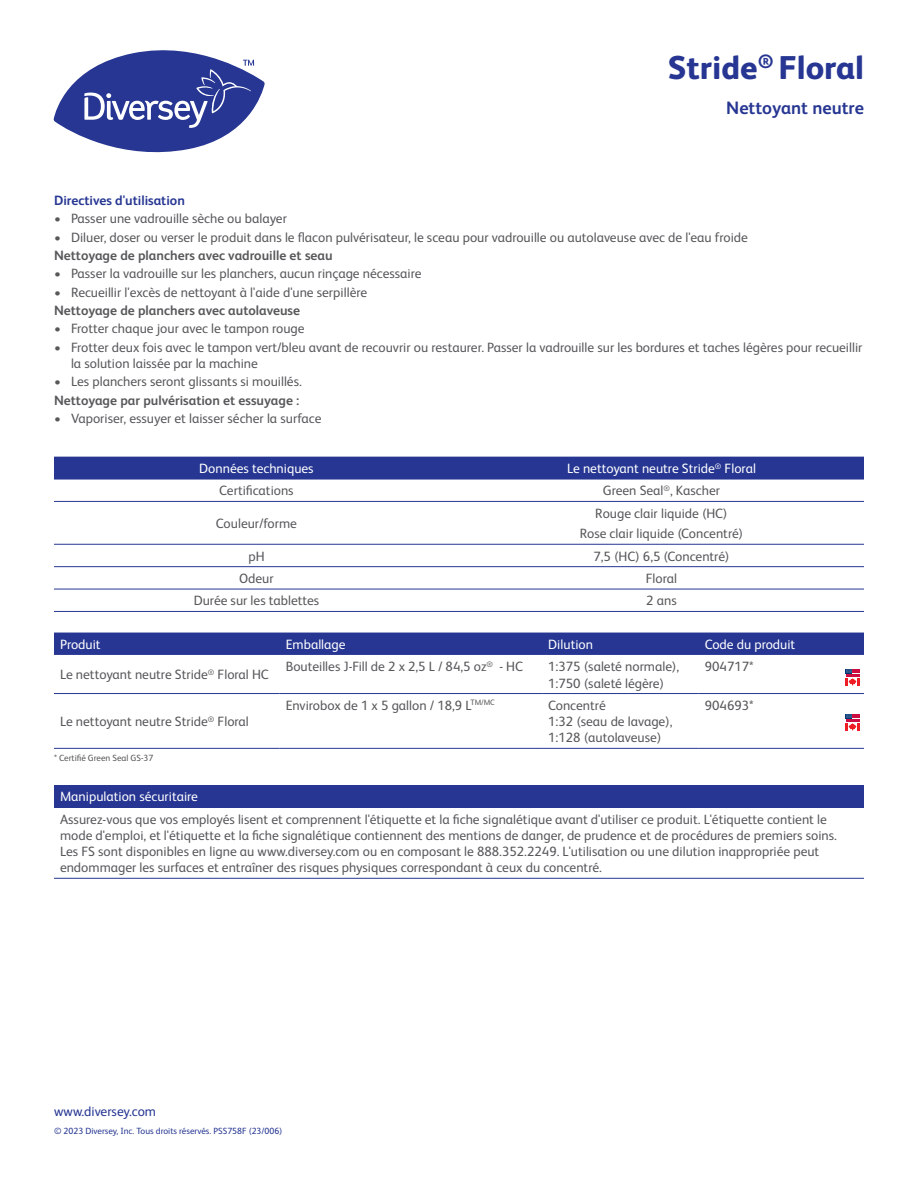
<style>
.page{position:relative;width:918px;height:1188px;background:#fff}
.page>*{position:absolute;margin:0;border:0;box-sizing:border-box;transform-origin:0 0}
.t1{font:800 33px "FS Albert Pro";color:#263692}
.t2{font:700 18px "FS Albert Pro";color:#263692}
.t3{font:13.5px/16.2px "FS Albert Pro";color:#57585a}
.t4{font:700 13.5px "FS Albert Pro";color:#57585a}
.t5{font:13.5px "FS Albert Pro";color:#fff}
.t6{font:700 13.5px "FS Albert Pro";color:#263692}
.t7{font:13.5px "FS Albert Pro";color:#263692}
.t8{font:9px "FS Albert Pro";color:#263692}
.t9{font:9px "FS Albert Pro";color:#57585a}
</style>
<div class="page">
<div style="left:54px;top:457px;width:810px;height:22px;background:#263692"></div>
<hr style="left:54px;top:566px;width:405px;height:1px;background:#263692">
<hr style="left:459px;top:566px;width:405px;height:1px;background:#263692">
<hr style="left:54px;top:544px;width:405px;height:1px;background:#263692">
<hr style="left:459px;top:544px;width:405px;height:1px;background:#263692">
<hr style="left:54px;top:479px;width:405px;height:1px;background:#263692">
<hr style="left:54px;top:589px;width:405px;height:1px;background:#263692">
<hr style="left:54px;top:611px;width:405px;height:1px;background:#263692">
<hr style="left:459px;top:479px;width:405px;height:1px;background:#263692">
<hr style="left:459px;top:589px;width:405px;height:1px;background:#263692">
<hr style="left:459px;top:611px;width:405px;height:1px;background:#263692">
<hr style="left:54px;top:501px;width:405px;height:1px;background:#263692">
<hr style="left:459px;top:501px;width:405px;height:1px;background:#263692">
<div style="left:54px;top:633px;width:810px;height:22px;background:#263692"></div>
<hr style="left:54px;top:693px;width:226px;height:1px;background:#263692">
<hr style="left:280px;top:693px;width:262px;height:1px;background:#263692">
<hr style="left:542px;top:693px;width:157px;height:1px;background:#263692">
<hr style="left:699px;top:693px;width:165px;height:1px;background:#263692">
<hr style="left:54px;top:748px;width:226px;height:1px;background:#263692">
<hr style="left:280px;top:748px;width:262px;height:1px;background:#263692">
<hr style="left:542px;top:748px;width:157px;height:1px;background:#263692">
<hr style="left:699px;top:748px;width:165px;height:1px;background:#263692">
<div style="left:54px;top:785px;width:810px;height:22px;background:#263692"></div>
<hr style="left:54px;top:878px;width:810px;height:1px;background:#263692">
<svg style="left:846px;top:669px;width:13px;height:16px"></svg>
<svg style="left:846px;top:714px;width:13px;height:16px"></svg>
<svg style="left:53px;top:50px;width:212px;height:103px"></svg>
<h1 class="t1" style="left:668px;top:42px;width:198px">Stride<sup>®</sup> Floral</h1>
<h2 class="t2" style="left:726px;top:96px;width:139px">Nettoyant neutre</h2>
<p class="t6" style="left:54px;top:191px;width:132px">Directives d'utilisation</p>
<p class="t3" style="left:54px;top:209px;width:234px">• Passer une vadrouille sèche ou balayer</p>
<p class="t3" style="left:54px;top:228px;width:696px">• Diluer, doser ou verser le produit dans le flacon pulvérisateur, le sceau pour vadrouille ou autolaveuse avec de l'eau froide</p>
<p class="t4" style="left:54px;top:246px;width:280px">Nettoyage de planchers avec vadrouille et seau</p>
<p class="t3" style="left:54px;top:265px;width:369px">• Passer la vadrouille sur les planchers, aucun rinçage nécessaire</p>
<p class="t3" style="left:54px;top:283px;width:315px">• Recueillir l'excès de nettoyant à l'aide d'une serpillère</p>
<p class="t4" style="left:54px;top:301px;width:248px">Nettoyage de planchers avec autolaveuse</p>
<p class="t3" style="left:54px;top:320px;width:252px">• Frotter chaque jour avec le tampon rouge</p>
<p class="t3" style="left:71px;top:338px;width:793px;text-indent:-17px">• Frotter deux fois avec le tampon vert/bleu avant de recouvrir ou restaurer. Passer la vadrouille sur les bordures et taches légères pour recueillir la solution laissée par la machine</p>
<p class="t3" style="left:54px;top:373px;width:249px">• Les planchers seront glissants si mouillés.</p>
<p class="t4" style="left:54px;top:390px;width:247px">Nettoyage par pulvérisation et essuyage :</p>
<p class="t3" style="left:54px;top:409px;width:269px">• Vaporiser, essuyer et laisser sécher la surface</p>
<p class="t5" style="left:199px;top:459px;width:116px">Données techniques</p>
<p class="t5" style="left:567px;top:459px;width:190px">Le nettoyant neutre Stride<sup>®</sup> Floral</p>
<p class="t3" style="left:219px;top:482px;width:76px">Certifications</p>
<p class="t3" style="left:603px;top:482px;width:119px">Green Seal<sup>®</sup>, Kascher</p>
<p class="t3" style="left:216px;top:514px;width:83px">Couleur/forme</p>
<p class="t3" style="left:580px;top:502px;width:165px;line-height:20.4px;text-align:center">Rouge clair liquide (HC)<br>Rose clair liquide (Concentré)</p>
<p class="t3" style="left:248px;top:547px;width:18px">pH</p>
<p class="t3" style="left:593px;top:547px;width:138px">7,5 (HC) 6,5 (Concentré)</p>
<p class="t3" style="left:239px;top:569px;width:36px">Odeur</p>
<p class="t3" style="left:646px;top:569px;width:33px">Floral</p>
<p class="t3" style="left:194px;top:592px;width:127px">Durée sur les tablettes</p>
<p class="t3" style="left:646px;top:592px;width:32px">2 ans</p>
<p class="t5" style="left:60px;top:635px;width:42px">Produit</p>
<p class="t5" style="left:286px;top:635px;width:61px">Emballage</p>
<p class="t5" style="left:548px;top:635px;width:46px">Dilution</p>
<p class="t5" style="left:705px;top:635px;width:92px">Code du produit</p>
<p class="t3" style="left:60px;top:666px;width:210px">Le nettoyant neutre Stride<sup>®</sup> Floral HC</p>
<p class="t3" style="left:286px;top:658px;width:239px">Bouteilles J-Fill de 2 x 2,5 L / 84,5 oz<sup>®</sup> - HC</p>
<p class="t3" style="left:548px;top:658px;width:133px">1:375 (saleté normale),<br>1:750 (saleté légère)</p>
<p class="t3" style="left:705px;top:658px;width:51px">904717*</p>
<p class="t3" style="left:60px;top:712px;width:190px">Le nettoyant neutre Stride<sup>®</sup> Floral</p>
<p class="t9" style="left:54px;top:752px;width:101px">* Certifié Green Seal GS-37</p>
<p class="t3" style="left:286px;top:696px;width:211px">Envirobox de 1 x 5 gallon / 18,9 L<sup>TM/MC</sup></p>
<p class="t3" style="left:548px;top:696px;width:126px">Concentré<br>1:32 (seau de lavage),<br>1:128 (autolaveuse)</p>
<p class="t3" style="left:705px;top:696px;width:51px">904693*</p>
<p class="t5" style="left:60px;top:787px;width:140px">Manipulation sécuritaire</p>
<p class="t3" style="left:60px;top:810px;width:778px">Assurez-vous que vos employés lisent et comprennent l'étiquette et la fiche signalétique avant d'utiliser ce produit. L'étiquette contient le mode d'emploi, et l'étiquette et la fiche signalétique contiennent des mentions de danger, de prudence et de procédures de premiers soins.<br>Les FS sont disponibles en ligne au www.diversey.com ou en composant le 888.352.2249. L'utilisation ou une dilution inappropriée peut endommager les surfaces et entraîner des risques physiques correspondant à ceux du concentré.</p>
<p class="t7" style="left:54px;top:1102px;width:104px">www.diversey.com</p>
<p class="t8" style="left:54px;top:1125px;width:230px">© 2023 Diversey, Inc. Tous droits réservés. PSS758F (23/006)</p>
</div>
